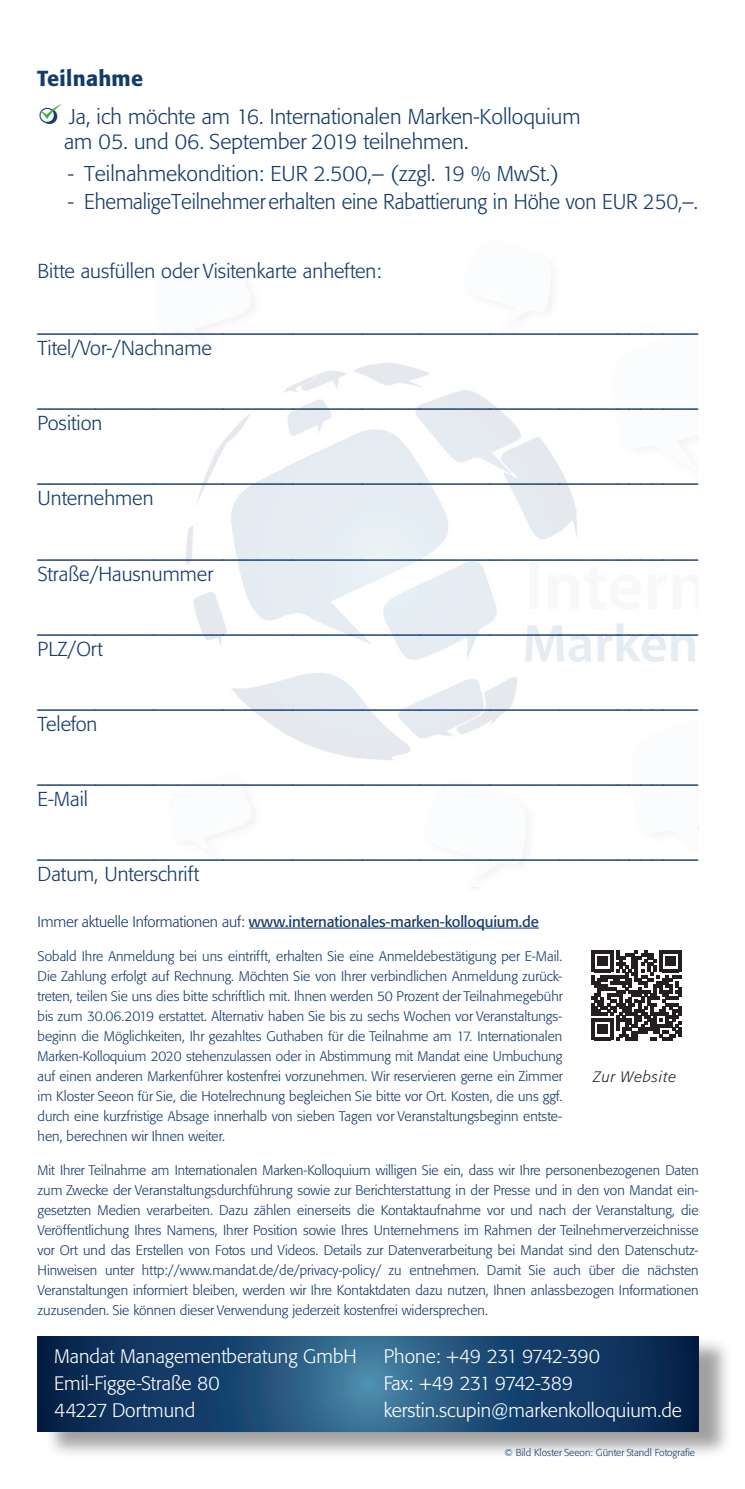
<style>
.page{position:relative;width:745px;height:1489px;background:#fff}
.page>*{position:absolute;margin:0;border:0;box-sizing:border-box;transform-origin:0 0}
.Fließtext_neu{font:300 23.25px "Formata BQ";color:#153b69}
.Fließtext_neu-2{font:500 21.5px "Formata BQ";letter-spacing:.01em;color:#153b69}
.Fließtext_neu-3{font:300 21.25px/25px "Formata BQ";color:#153b69}
.Fließtext_neu-4{font:300 20px "Formata BQ";color:#153b69}
.Kontaktdaten{font:300 20px "Formata BQ";color:#153b69}
.Fließtext_neu-5{font:300 19.25px "Formata BQ";color:#fff}
.Fließtext_neu-6{font:300 19.25px "Formata BQ";letter-spacing:-.03em;color:#fff}
.Fließtext_neu-7{font:300 19.25px "Formata BQ";letter-spacing:-.045em;color:#fff}
.Fließtext_neu-8{font:15px "Formata BQ";letter-spacing:-.01em;color:#153b69}
.Fließtext_neu-9{font:italic 300 15px "Formata BQ";letter-spacing:.07em;color:#231f20}
.Fließtext_neu-10{font:300 13.75px/20px "Formata BQ";color:#153b69;text-align:justify}
.Fließtext_neu-11{font:300 10px "Formata BQ";color:#153b69}
.s1{font-weight:300}
</style>
<div class="page">
<div style="left:44px;top:1336px;width:688px;height:123px;background:#231f20;opacity:.42"></div>
<svg style="left:38px;top:1336px;width:660px;height:95px;background:#1b466f"></svg>
<hr style="left:249px;top:927px;width:289px;height:1px;background:#153b69">
<svg style="left:591px;top:950px;width:90px;height:90px"></svg>
<svg style="left:40px;top:104px;width:22px;height:15px"></svg>
<p class="Fließtext_neu-2" style="left:37px;top:66px;width:108px">Teilnahme</p>
<p class="Fließtext_neu-3" style="left:64px;top:104px;width:517px">Ja, ich möchte am 16. Internationalen Marken-Kolloquium am 05. und 06. September 2019 teilnehmen.</p>
<p class="Fließtext_neu-3" style="left:68px;top:161px;width:492px">- Teilnahmekondition: EUR 2.500,– (zzgl. 19 % MwSt.)</p>
<p class="Fließtext_neu-3" style="left:68px;top:189px;width:631px">- Ehemalige Teilnehmer erhalten eine Rabattierung in Höhe von EUR 250,–.</p>
<p class="Kontaktdaten" style="left:38px;top:259px;width:345px">Bitte ausfüllen oder Visitenkarte anheften:</p>
<p class="Fließtext_neu" style="left:38px;top:308px;width:661px">_________________________________________________________</p>
<p class="Fließtext_neu-4" style="left:38px;top:337px;width:176px">Titel/Vor-/Nachname</p>
<p class="Fließtext_neu" style="left:38px;top:383px;width:661px">_________________________________________________________</p>
<p class="Fließtext_neu-4" style="left:38px;top:412px;width:66px">Position</p>
<p class="Fließtext_neu" style="left:38px;top:458px;width:661px">_________________________________________________________</p>
<p class="Fließtext_neu-4" style="left:38px;top:487px;width:117px">Unternehmen</p>
<p class="Fließtext_neu" style="left:38px;top:533px;width:661px">_________________________________________________________</p>
<p class="Fließtext_neu-4" style="left:38px;top:562px;width:177px">Straße/Hausnummer</p>
<p class="Fließtext_neu" style="left:38px;top:608px;width:661px">_________________________________________________________</p>
<p class="Fließtext_neu-4" style="left:38px;top:637px;width:67px">PLZ/Ort</p>
<p class="Fließtext_neu" style="left:38px;top:683px;width:661px">_________________________________________________________</p>
<p class="Fließtext_neu-4" style="left:38px;top:712px;width:61px">Telefon</p>
<p class="Fließtext_neu" style="left:38px;top:758px;width:661px">_________________________________________________________</p>
<p class="Fließtext_neu-4" style="left:38px;top:787px;width:52px">E-Mail</p>
<p class="Fließtext_neu" style="left:38px;top:833px;width:661px">_________________________________________________________</p>
<p class="Fließtext_neu-4" style="left:38px;top:862px;width:163px">Datum, Unterschrift</p>
<p class="Fließtext_neu-8" style="left:38px;top:912px;width:502px"><span class="s1">Immer aktuelle Informationen auf:</span> www.internationales-marken-kolloquium.de</p>
<p class="Fließtext_neu-10" style="left:38px;top:946px;width:526px">Sobald Ihre Anmeldung bei uns eintrifft, erhalten Sie eine Anmeldebestätigung per E-Mail.<br>Die Zahlung erfolgt auf Rechnung. Möchten Sie von Ihrer verbindlichen Anmeldung zurück&shy;treten, teilen Sie uns dies bitte schriftlich mit. Ihnen werden 50 Prozent der Teilnahmegebühr bis zum 30.06.2019 erstattet. Alternativ haben Sie bis zu sechs Wochen vor Veranstaltungs&shy;beginn die Möglichkeiten, Ihr gezahltes Guthaben für die Teilnahme am 17. Internationalen Marken-Kolloquium 2020 stehenzulassen oder in Abstimmung mit Mandat eine Umbuchung auf einen anderen Markenführer kostenfrei vorzunehmen. Wir reservieren gerne ein Zimmer im Kloster Seeon für Sie, die Hotelrechnung begleichen Sie bitte vor Ort. Kosten, die uns ggf. durch eine kurzfristige Absage innerhalb von sieben Tagen vor Veranstaltungsbeginn entste&shy;hen, berechnen wir Ihnen weiter.</p>
<p class="Fließtext_neu-10" style="left:38px;top:1160px;width:662px">Mit Ihrer Teilnahme am Internationalen Marken-Kolloquium willigen Sie ein, dass wir Ihre personenbezogenen Daten zum Zwecke der Veranstaltungsdurchführung sowie zur Berichterstattung in der Presse und in den von Mandat ein&shy;gesetzten Medien verarbeiten. Dazu zählen einerseits die Kontaktaufnahme vor und nach der Veranstaltung, die Veröffentlichung Ihres Namens, Ihrer Position sowie Ihres Unternehmens im Rahmen der Teilnehmerverzeichnisse vor Ort und das Erstellen von Fotos und Videos. Details zur Datenverarbeitung bei Mandat sind den Datenschutz-Hinweisen unter http://www.mandat.de/de/privacy-policy/ zu entnehmen. Damit Sie auch über die nächsten Veranstaltungen informiert bleiben, werden wir Ihre Kontaktdaten dazu nutzen, Ihnen anlassbezogen Informationen zuzusenden. Sie können dieser Verwendung jederzeit kostenfrei widersprechen.</p>
<p class="Fließtext_neu-9" style="left:593px;top:1067px;width:84px">Zur Website</p>
<p class="Fließtext_neu-5" style="left:54px;top:1344px;width:304px">Mandat Managementberatung GmbH</p>
<p class="Fließtext_neu-5" style="left:54px;top:1371px;width:167px">Emil-Figge-Straße 80</p>
<p class="Fließtext_neu-5" style="left:54px;top:1398px;width:142px">44227 Dortmund</p>
<p class="Fließtext_neu-6" style="left:383px;top:1344px;width:218px">Phone: +49 231 9742-390</p>
<p class="Fließtext_neu-7" style="left:383px;top:1371px;width:191px">Fax: +49 231 9742-389</p>
<p class="Fließtext_neu-5" style="left:383px;top:1398px;width:299px">kerstin.scupin@markenkolloquium.de</p>
<p class="Fließtext_neu-11" style="left:504px;top:1446px;width:192px">© Bild Kloster Seeon: Günter Standl Fotografie</p>
</div>
